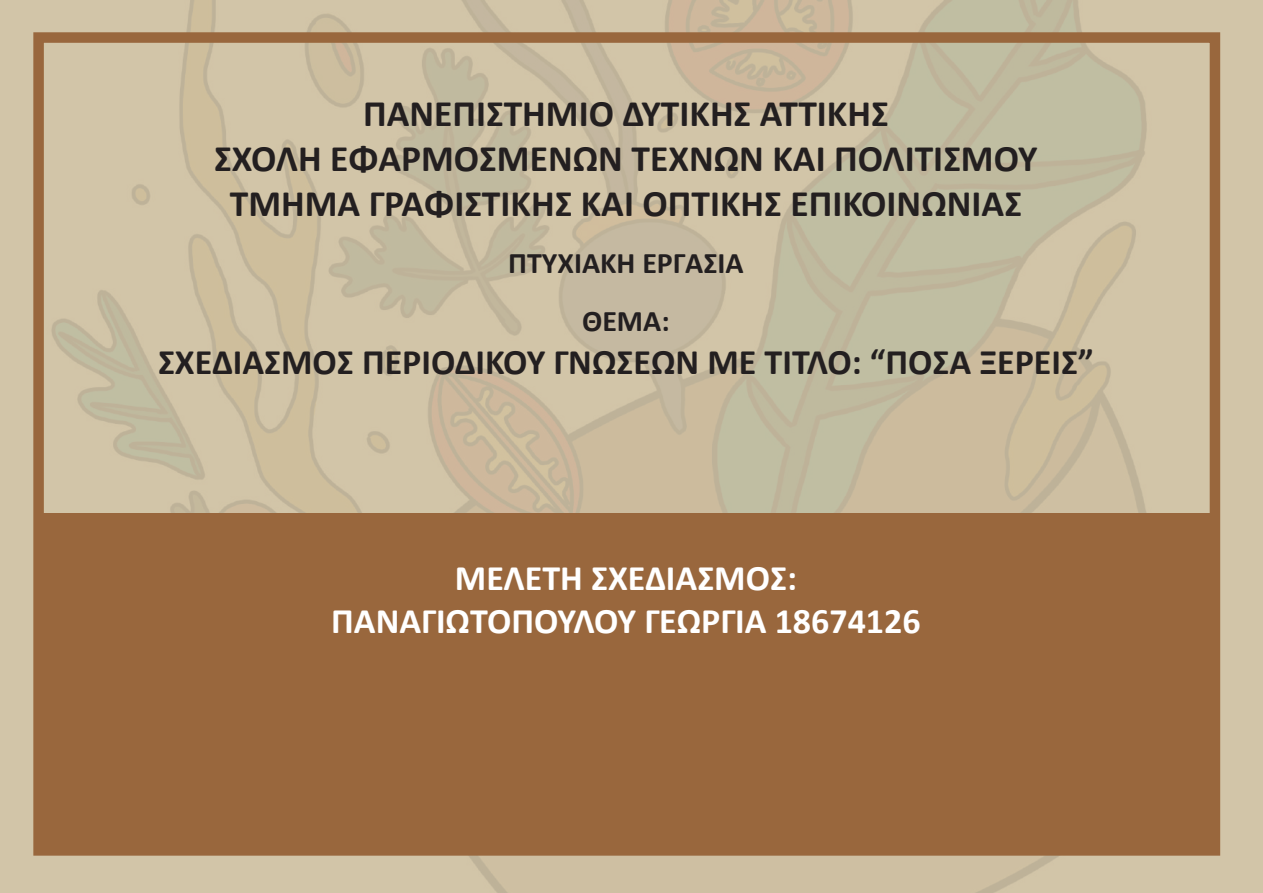
<style>
.page{position:relative;width:1263px;height:893px;background:#fff}
.page>*{position:absolute;margin:0;border:0;box-sizing:border-box;transform-origin:0 0}
.t1{font:700 37.5px/45px "Calibri";color:#231f20;text-align:center}
.t2{font:700 36px "Calibri";color:#231f20}
.t3{font:700 36px/43.2px "Calibri";color:#fff;text-align:center}
.t4{font:700 30px/57.6px "Calibri";color:#231f20;text-align:center}
</style>
<div class="page">
<img style="left:0;top:0;width:1262px;height:893px">
<div style="left:39px;top:513px;width:1176px;height:337px;background:#99673d"></div>
<div style="left:33px;top:32px;width:1187px;height:824px;border:10px solid #99673d"></div>
<p class="t1" style="left:214px;top:89px;width:825px">ΠΑΝΕΠΙΣΤΗΜΙΟ ΔΥΤΙΚΗΣ ΑΤΤΙΚΗΣ<br>ΣΧΟΛΗ ΕΦΑΡΜΟΣΜΕΝΩΝ ΤΕΧΝΩΝ ΚΑΙ ΠΟΛΙΤΙΣΜΟΥ<br>ΤMHMA ΓΡΑΦΙΣΤΙΚΗΣ ΚΑΙ ΟΠΤΙΚΗΣ ΕΠΙΚΟΙΝΩΝΙΑΣ</p>
<p class="t4" style="left:508px;top:234px;width:237px">ΠΤΥΧΙΑΚΗ ΕΡΓΑΣΙΑ<br>ΘΕΜΑ:</p>
<p class="t2" style="left:158px;top:337px;width:937px">ΣΧΕΔΙΑΣΜΟΣ ΠΕΡΙΟΔΙΚΟΥ ΓΝΩΣΕΩΝ ΜΕ ΤΙΤΛΟ: “ΠΟΣΑ ΞΕΡΕΙΣ”</p>
<p class="t3" style="left:331px;top:555px;width:591px">ΜΕΛΕΤΗ ΣΧΕΔΙΑΣΜΟΣ:<br>ΠΑΝΑΓΙΩΤΟΠΟΥΛΟΥ ΓΕΩΡΓΙΑ 18674126</p>
</div>
